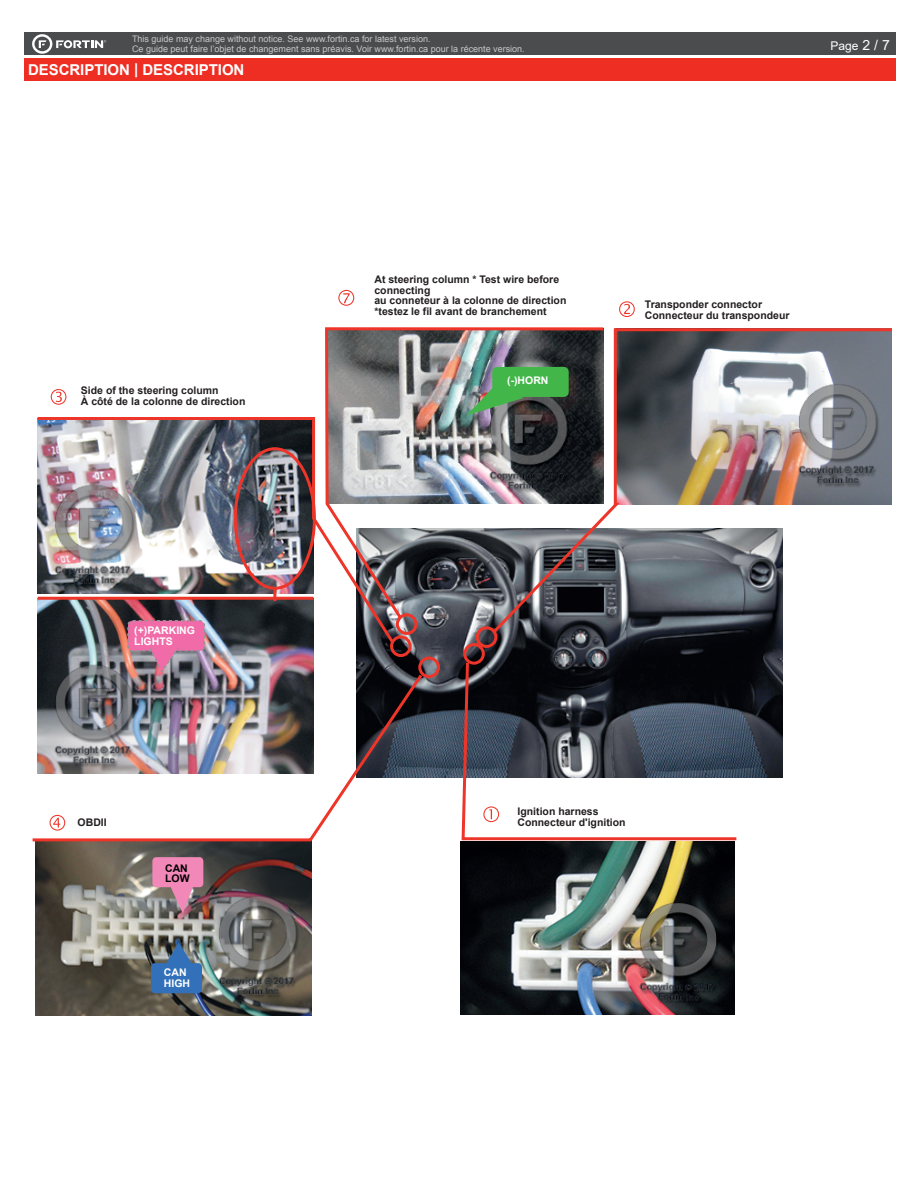
<style>
.page{position:relative;width:918px;height:1188px;background:#fff}
.page>*{position:absolute;margin:0;border:0;box-sizing:border-box;transform-origin:0 0}
.t1{font:700 15px "Arial";letter-spacing:-.005em;color:#fff}
.t2{font:12px "Arial";color:#fff}
.t3{font:700 10.5px/10.5px "Arial";color:#231f20}
.t4{font:700 10.5px/10.5px "Arial";color:#fff}
.t5{font:700 10.5px/10.5px "Arial";color:#000001}
.t6{font:9px/9.8px "Arial";color:#c7c8ca}
.s1{font-size:13.95px}
</style>
<div class="page">
<div style="left:24px;top:33px;width:872px;height:22px;background:#4b4c4d"></div>
<div style="left:24px;top:58px;width:872px;height:23px;background:#ee2e22"></div>
<svg style="left:32px;top:34px;width:74px;height:20px"></svg>
<img style="left:38px;top:646px;width:276px;height:25px">
<svg style="left:51px;top:389px;width:15px;height:16px"></svg>
<svg style="left:619px;top:301px;width:16px;height:16px"></svg>
<img style="left:357px;top:622px;width:425px;height:156px">
<svg style="left:489px;top:328px;width:403px;height:309px"></svg>
<svg style="left:460px;top:660px;width:279px;height:182px"></svg>
<div style="left:476px;top:626px;width:21px;height:22px;border:3px solid #ee3529;border-radius:50%"></div>
<div style="left:463px;top:643px;width:22px;height:22px;border:3px solid #ee3529;border-radius:50%"></div>
<div style="left:128px;top:621px;width:76px;height:30px;background:#f16ba9;border-radius:5px"></div>
<div style="left:127px;top:620px;width:78px;height:32px;border:2px dashed #939598;border-radius:5px"></div>
<svg style="left:148px;top:647px;width:32px;height:24px"></svg>
<div style="left:390px;top:635px;width:22px;height:22px;border:3px solid #ee3529;border-radius:50%"></div>
<img style="left:37px;top:417px;width:359px;height:229px">
<div style="left:234px;top:447px;width:82px;height:143px;border:3px solid #ee3529;border-radius:50%"></div>
<hr style="left:38px;top:597px;width:276px;height:3px;background:#ee3529">
<svg style="left:273px;top:588px;width:3px;height:13px"></svg>
<img style="left:461px;top:841px;width:273px;height:174px">
<img style="left:36px;top:843px;width:276px;height:173px">
<div style="left:151px;top:963px;width:51px;height:30px;background:#3271b9;border-radius:4px"></div>
<div style="left:152px;top:857px;width:51px;height:30px;background:#f288b7;border-radius:4px"></div>
<img style="left:32px;top:671px;width:393px;height:172px">
<div style="left:418px;top:657px;width:22px;height:21px;border:3px solid #ee3529;border-radius:50%"></div>
<svg style="left:170px;top:887px;width:24px;height:27px"></svg>
<svg style="left:165px;top:942px;width:28px;height:22px"></svg>
<svg style="left:50px;top:815px;width:15px;height:16px"></svg>
<img style="left:324px;top:327px;width:282px;height:295px">
<div style="left:396px;top:613px;width:21px;height:22px;border:3px solid #ee3529;border-radius:50%"></div>
<div style="left:492px;top:367px;width:77px;height:30px;background:#43b649;border-radius:5px"></div>
<svg style="left:467px;top:382px;width:56px;height:33px"></svg>
<svg style="left:338px;top:290px;width:16px;height:16px"></svg>
<p class="t6" style="left:132px;top:34px;width:394px">This guide may change without notice. See www.fortin.ca for latest version.<br>Ce guide peut faire l’objet de changement sans préavis. Voir www.fortin.ca pour la récente version.</p>
<h1 class="t1" style="left:28px;top:59px;width:218px">DESCRIPTION | DESCRIPTION</h1>
<p class="t2" style="left:831px;top:38px;width:61px">Page <span class="s1">2 / 7</span></p>
<p class="t3" style="left:81px;top:385px;width:166px">Side of the steering column<br>À côté de la colonne de direction</p>
<p class="t3" style="left:374px;top:274px;width:193px">At steering column * Test wire before connecting<br>au conneteur à la colonne de direction *testez le fil avant de branchement</p>
<p class="t4" style="left:507px;top:376px;width:43px">(-)HORN</p>
<p class="t3" style="left:645px;top:299px;width:146px">Transponder connector<br>Connecteur du transpondeur</p>
<p class="t4" style="left:134px;top:626px;width:62px">(+)PARKING<br>LIGHTS</p>
<p class="t3" style="left:78px;top:817px;width:31px">OBDII</p>
<p class="t5" style="left:165px;top:863px;width:26px">CAN<br>LOW</p>
<p class="t4" style="left:164px;top:968px;width:28px">CAN<br>HIGH</p>
<p class="t3" style="left:518px;top:806px;width:110px">Ignition harness<br>Connecteur d'ignition</p>
</div>
